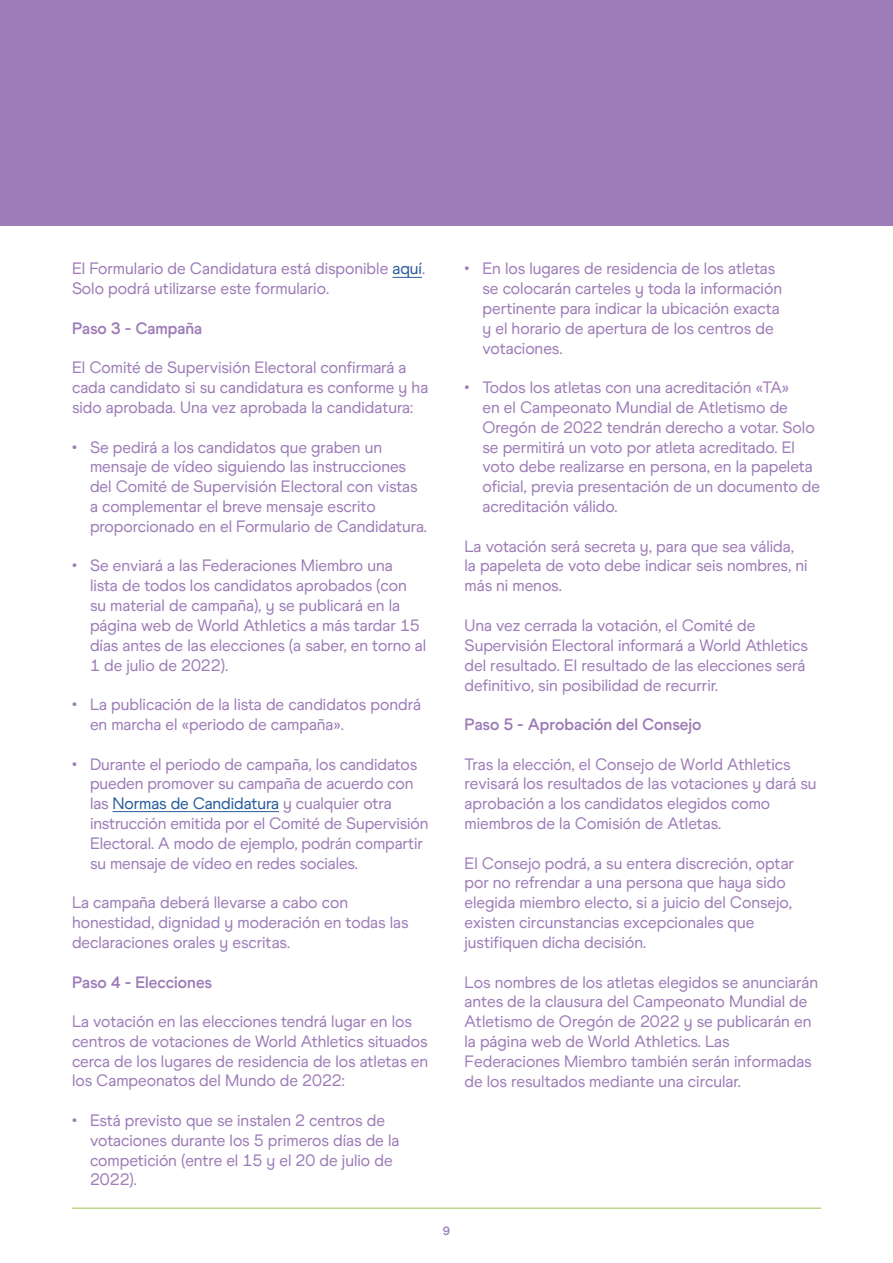
<style>
.page{position:relative;width:893px;height:1263px;background:#fff}
.page>*{position:absolute;margin:0;border:0;box-sizing:border-box;transform-origin:0 0}
.Body_Copy{font:16.5px/19.8px "World Athletics";color:#9d7cb7}
.Body_Copy-2{font:700 16.5px "World Athletics";color:#9d7cb7}
.t1{font:700 12px "World Athletics";color:#9d7cb7}
.s1{color:#275b9b}
</style>
<div class="page">
<hr style="left:72px;top:1207px;width:749px;height:2px;background:#b8d484">
<div style="left:0;top:0;width:893px;height:225px;background:#9d7cb7"></div>
<hr style="left:113px;top:811px;width:166px;height:1px;background:#275b9b">
<hr style="left:392px;top:277px;width:30px;height:1px;background:#275b9b">
<p class="Body_Copy" style="left:72px;top:259px;width:355px">El Formulario de Candidatura está disponible <span class="s1">aquí</span>.<br>Solo podrá utilizarse este formulario.</p>
<p class="Body_Copy-2" style="left:72px;top:319px;width:132px">Paso 3 - Campaña</p>
<p class="Body_Copy" style="left:72px;top:358px;width:358px">El Comité de Supervisión Electoral confirmará a cada candidato si su candidatura es conforme y ha sido aprobada. Una vez aprobada la candidatura:</p>
<p class="Body_Copy" style="left:90px;top:437px;width:338px;text-indent:-18px">• Se pedirá a los candidatos que graben un mensaje de vídeo siguiendo las instrucciones del Comité de Supervisión Electoral con vistas a complementar el breve mensaje escrito proporcionado en el Formulario de Candidatura.</p>
<p class="Body_Copy" style="left:90px;top:556px;width:338px;text-indent:-18px">• Se enviará a las Federaciones Miembro una<br>lista de todos los candidatos aprobados (con su material de campaña), y se publicará en la página web de World Athletics a más tardar 15 días antes de las elecciones (a saber, en torno al 1 de julio de 2022).</p>
<p class="Body_Copy" style="left:90px;top:694px;width:332px;text-indent:-18px">• La publicación de la lista de candidatos pondrá en marcha el «periodo de campaña».</p>
<p class="Body_Copy" style="left:90px;top:754px;width:340px;text-indent:-18px">• Durante el periodo de campaña, los candidatos pueden promover su campaña de acuerdo con las <span class="s1">Normas de Candidatura</span> y cualquier otra instrucción emitida por el Comité de Supervisión Electoral. A modo de ejemplo, podrán compartir su mensaje de vídeo en redes sociales.</p>
<p class="Body_Copy" style="left:72px;top:892px;width:338px">La campaña deberá llevarse a cabo con honestidad, dignidad y moderación en todas las declaraciones orales y escritas.</p>
<p class="Body_Copy-2" style="left:72px;top:972px;width:142px">Paso 4 - Elecciones</p>
<p class="Body_Copy" style="left:72px;top:1011px;width:358px">La votación en las elecciones tendrá lugar en los centros de votaciones de World Athletics situados cerca de los lugares de residencia de los atletas en los Campeonatos del Mundo de 2022:</p>
<p class="Body_Copy" style="left:90px;top:1110px;width:311px;text-indent:-18px">• Está previsto que se instalen 2 centros de votaciones durante los 5 primeros días de la competición (entre el 15 y el 20 de julio de 2022).</p>
<p class="Body_Copy" style="left:482px;top:259px;width:301px;text-indent:-18px">• En los lugares de residencia de los atletas se colocarán carteles y toda la información pertinente para indicar la ubicación exacta y el horario de apertura de los centros de votaciones.</p>
<p class="Body_Copy" style="left:482px;top:378px;width:339px;text-indent:-18px">• Todos los atletas con una acreditación «TA»<br>en el Campeonato Mundial de Atletismo de Oregón de 2022 tendrán derecho a votar. Solo se permitirá un voto por atleta acreditado. El voto debe realizarse en persona, en la papeleta oficial, previa presentación de un documento de acreditación válido.</p>
<p class="Body_Copy" style="left:464px;top:536px;width:345px">La votación será secreta y, para que sea válida, la papeleta de voto debe indicar seis nombres, ni más ni menos.</p>
<p class="Body_Copy" style="left:464px;top:615px;width:345px">Una vez cerrada la votación, el Comité de Supervisión Electoral informará a World Athletics del resultado. El resultado de las elecciones será definitivo, sin posibilidad de recurrir.</p>
<p class="Body_Copy-2" style="left:464px;top:715px;width:238px">Paso 5 - Aprobación del Consejo</p>
<p class="Body_Copy" style="left:464px;top:754px;width:354px">Tras la elección, el Consejo de World Athletics revisará los resultados de las votaciones y dará su aprobación a los candidatos elegidos como miembros de la Comisión de Atletas.</p>
<p class="Body_Copy" style="left:464px;top:853px;width:331px">El Consejo podrá, a su entera discreción, optar por no refrendar a una persona que haya sido elegida miembro electo, si a juicio del Consejo, existen circunstancias excepcionales que justifiquen dicha decisión.</p>
<p class="Body_Copy" style="left:464px;top:972px;width:355px">Los nombres de los atletas elegidos se anunciarán antes de la clausura del Campeonato Mundial de Atletismo de Oregón de 2022 y se publicarán en la página web de World Athletics. Las Federaciones Miembro también serán informadas de los resultados mediante una circular.</p>
<p class="t1" style="left:443px;top:1223px;width:9px">9</p>
</div>
